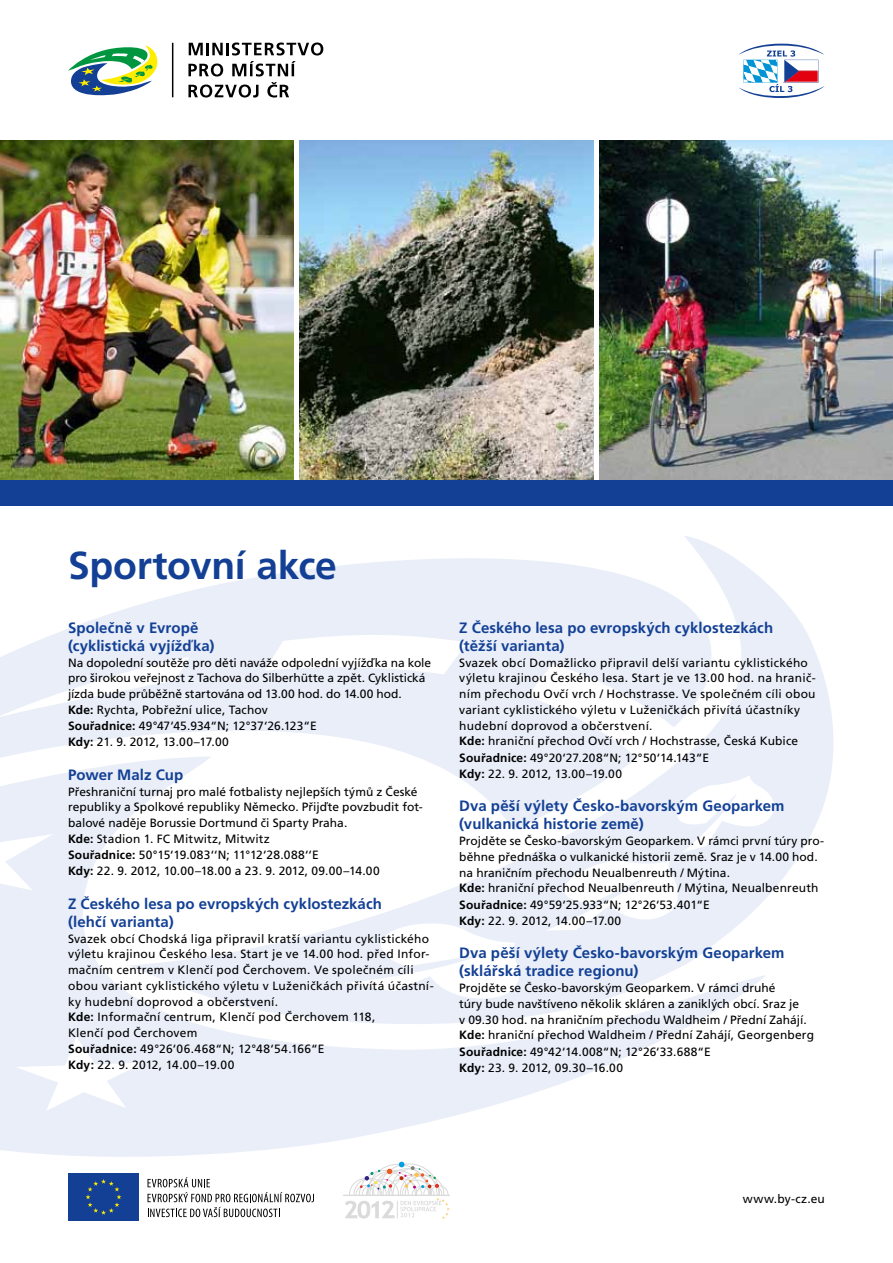
<style>
.page{position:relative;width:893px;height:1263px;background:#fff}
.page>*{position:absolute;margin:0;border:0;box-sizing:border-box;transform-origin:0 0}
.t1{font:700 39px "Frutiger CE";letter-spacing:-.01em;color:#134094}
.t2{font:700 15px/18px "Frutiger CE";letter-spacing:.005em;color:#134094}
.t3{font:12px/15.9px "Frutiger CE";letter-spacing:.01em;color:#000}
.s1{font-weight:700}
</style>
<div class="page">
<svg style="left:0;top:850px;width:685px;height:351px;fill:#e9eef9"></svg>
<svg style="left:129px;top:565px;width:705px;height:463px"></svg>
<svg style="left:0;top:536px;width:744px;height:314px;fill:#e9eef9"></svg>
<svg style="left:0;top:815px;width:54px;height:91px"></svg>
<svg style="left:15px;top:1037px;width:130px;height:74px"></svg>
<svg style="left:528px;top:664px;width:146px;height:94px"></svg>
<svg style="left:265px;top:632px;width:202px;height:42px"></svg>
<svg style="left:0;top:657px;width:189px;height:61px"></svg>
<svg style="left:343px;top:915px;width:181px;height:87px"></svg>
<svg style="left:545px;top:775px;width:232px;height:155px"></svg>
<svg style="left:148px;top:1177px;width:166px;height:40px"></svg>
<div style="left:66px;top:1171px;width:75px;height:51px;background:#fff"></div>
<div style="left:68px;top:1173px;width:71px;height:48px;background:#134094"></div>
<svg style="left:86px;top:1179px;width:35px;height:36px"></svg>
<hr style="left:343px;top:1195px;width:107px;height:1px;background:#dadada">
<svg style="left:345px;top:1162px;width:105px;height:57px"></svg>
<svg style="left:739px;top:44px;width:85px;height:54px"></svg>
<hr style="left:172px;top:43px;width:1px;height:54px;background:#000">
<svg style="left:188px;top:43px;width:135px;height:55px"></svg>
<svg style="left:68px;top:45px;width:90px;height:51px"></svg>
<img style="left:600px;top:140px;width:293px;height:340px">
<img style="left:0;top:140px;width:293px;height:340px">
<img style="left:300px;top:140px;width:293px;height:340px">
<div style="left:0;top:480px;width:893px;height:26px;background:#134094"></div>
<h1 class="t1" style="left:68px;top:543px;width:270px">Sportovní akce</h1>
<p class="t2" style="left:68px;top:619px;width:148px">Společně v Evropě (cyklistická vyjížďka)</p>
<p class="t3" style="left:68px;top:654px;width:365px">Na dopolední soutěže pro děti naváže odpolední vyjížďka na kole pro širokou veřejnost z Tachova do Silberhütte a zpět. Cyklistická jízda bude průběžně startována od 13.00 hod. do 14.00 hod.<br><span class="s1">Kde:</span> Rychta, Pobřežní ulice, Tachov<br><span class="s1">Souřadnice:</span> 49°47‘45.934“N; 12°37‘26.123“E<br><span class="s1">Kdy:</span> 21. 9. 2012, 13.00–17.00</p>
<p class="t2" style="left:68px;top:766px;width:117px">Power Malz Cup</p>
<p class="t3" style="left:68px;top:783px;width:356px">Přeshraniční turnaj pro malé fotbalisty nejlepších týmů z České republiky a Spolkové republiky Německo. Přijďte povzbudit fot&shy;balové naděje Borussie Dortmund či Sparty Praha.<br><span class="s1">Kde:</span> Stadion 1. FC Mitwitz, Mitwitz<br><span class="s1">Souřadnice:</span> 50°15‘19.083‘‘N; 11°12‘28.088‘‘E<br><span class="s1">Kdy:</span> 22. 9. 2012, 10.00–18.00 a 23. 9. 2012, 09.00–14.00</p>
<p class="t2" style="left:68px;top:895px;width:315px">Z Českého lesa po evropských cyklostezkách (lehčí varianta)</p>
<p class="t3" style="left:68px;top:930px;width:367px">Svazek obcí Chodská liga připravil kratší variantu cyklistického výletu krajinou Českého lesa. Start je ve 14.00 hod. před Infor&shy;mačním centrem v Klenčí pod Čerchovem. Ve společném cíli obou variant cyklistického výletu v Luženičkách přivítá účastní&shy;ky hudební doprovod a občerstvení.<br><span class="s1">Kde:</span> Informační centrum, Klenčí pod Čerchovem 118,<br>Klenčí pod Čerchovem<br><span class="s1">Souřadnice:</span> 49°26‘06.468“N; 12°48‘54.166“E<br><span class="s1">Kdy:</span> 22. 9. 2012, 14.00–19.00</p>
<p class="t2" style="left:459px;top:619px;width:315px">Z Českého lesa po evropských cyklostezkách (těžší varianta)</p>
<p class="t3" style="left:459px;top:654px;width:358px">Svazek obcí Domažlicko připravil delší variantu cyklistického výletu krajinou Českého lesa. Start je ve 13.00 hod. na hranič&shy;ním přechodu Ovčí vrch / Hochstrasse. Ve společném cíli obou variant cyklistického výletu v Luženičkách přivítá účastníky hudební doprovod a občerstvení.<br><span class="s1">Kde:</span> hraniční přechod Ovčí vrch / Hochstrasse, Česká Kubice <span class="s1">Souřadnice:</span> 49°20‘27.208“N; 12°50‘14.143“E<br><span class="s1">Kdy:</span> 22. 9. 2012, 13.00–19.00</p>
<p class="t2" style="left:459px;top:797px;width:327px">Dva pěší výlety Česko-bavorským Geoparkem (vulkanická historie země)</p>
<p class="t3" style="left:459px;top:833px;width:367px">Projděte se Česko-bavorským Geoparkem. V rámci první túry pro&shy;běhne přednáška o vulkanické historii země. Sraz je v 14.00 hod. na hraničním přechodu Neualbenreuth / Mýtina.<br><span class="s1">Kde:</span> hraniční přechod Neualbenreuth / Mýtina, Neualbenreuth <span class="s1">Souřadnice:</span> 49°59‘25.933“N; 12°26‘53.401“E<br><span class="s1">Kdy:</span> 22. 9. 2012, 14.00–17.00</p>
<p class="t2" style="left:459px;top:944px;width:327px">Dva pěší výlety Česko-bavorským Geoparkem (sklářská tradice regionu)</p>
<p class="t3" style="left:459px;top:980px;width:356px">Projděte se Česko-bavorským Geoparkem. V rámci druhé<br>túry bude navštíveno několik skláren a zaniklých obcí. Sraz je<br>v 09.30 hod. na hraničním přechodu Waldheim / Přední Zahájí.<br><span class="s1">Kde:</span> hraniční přechod Waldheim / Přední Zahájí, Georgenberg <span class="s1">Souřadnice:</span> 49°42‘14.008“N; 12°26‘33.688“E<br><span class="s1">Kdy:</span> 23. 9. 2012, 09.30–16.00</p>
<p class="t3" style="left:743px;top:1191px;width:84px">www.by-cz.eu</p>
</div>
